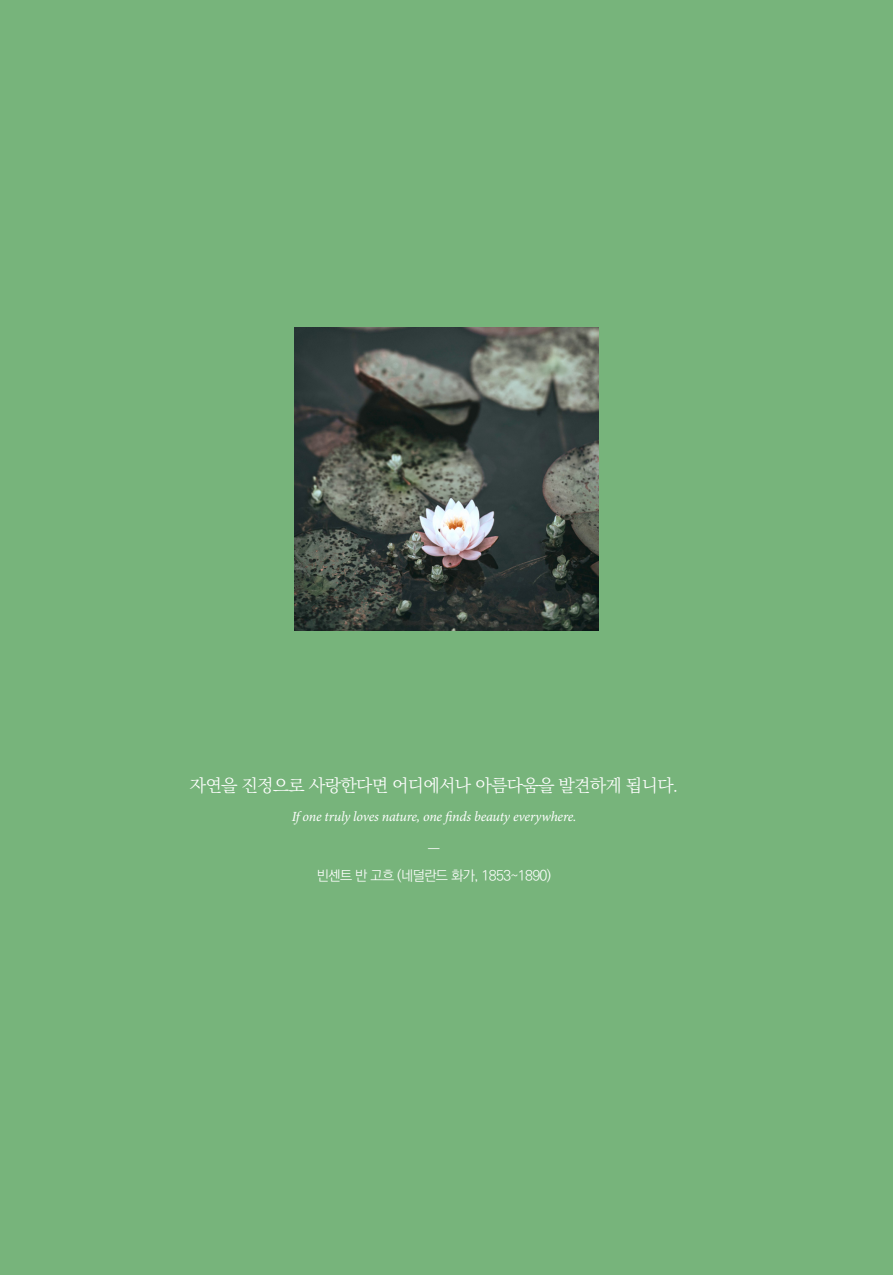
<style>
.page{position:relative;width:893px;height:1275px;background:#77b47b}
.page>*{position:absolute;margin:0;border:0;box-sizing:border-box;transform-origin:0 0}
.t1{font:300 17.5px "Ko Pub Batang";letter-spacing:-.04em;color:#fff}
.t2{font:italic 14px "Minion Pro";letter-spacing:-.015em;color:#fff}
.t3{font:300 14px "Ko Pub Dotum";letter-spacing:-.04em;color:#fff}
</style>
<div class="page">
<img style="left:295px;top:328px;width:303px;height:303px">
<p class="t1" style="left:190px;top:776px;width:490px">자연을 진정으로 사랑한다면 어디에서나 아름다움을 발견하게 됩니다.</p>
<p class="t2" style="left:292px;top:807px;width:286px">If one truly loves nature, one finds beauty everywhere.</p>
<p class="t3" style="left:428px;top:839px;width:14px">ㅡ</p>
<p class="t3" style="left:317px;top:869px;width:236px">빈센트 반 고흐 (네덜란드 화가, 1853~1890)</p>
</div>
